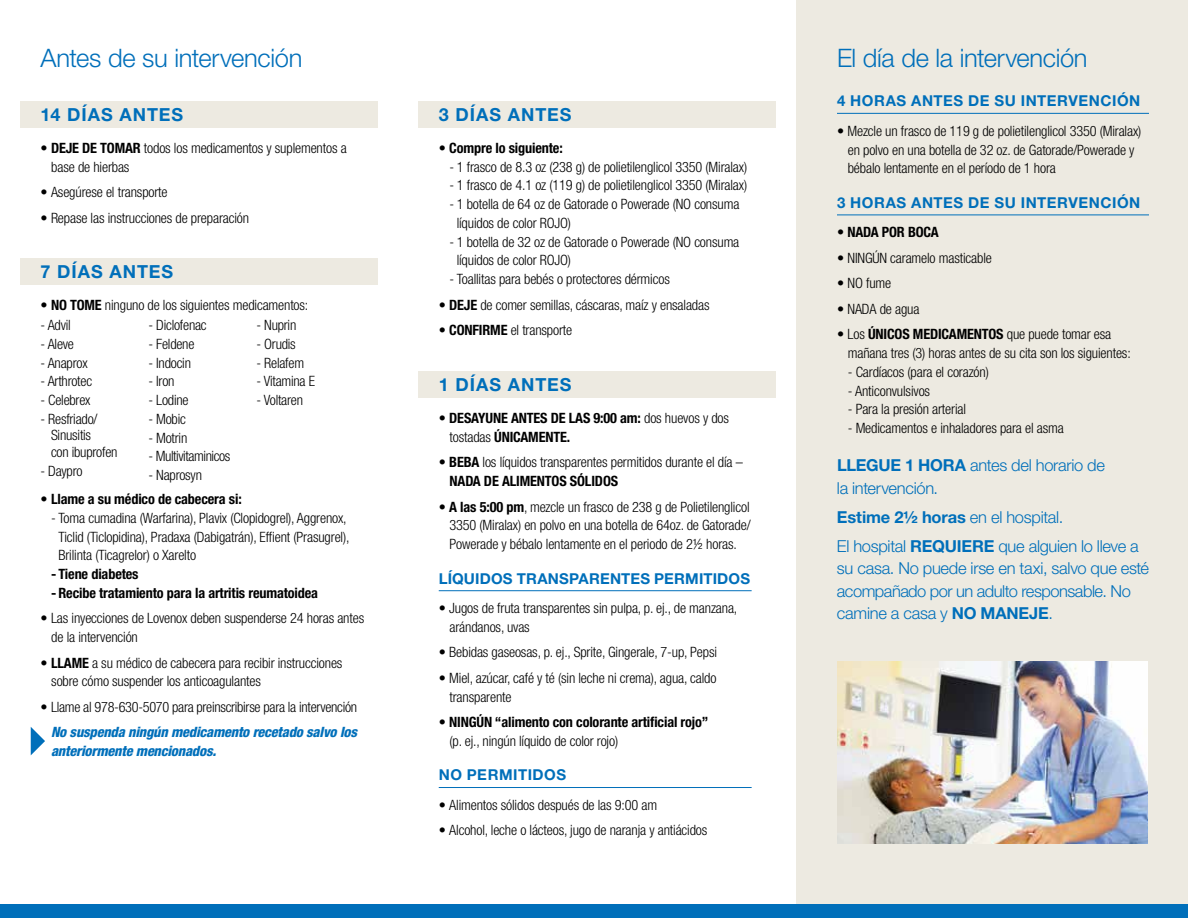
<style>
.page{position:relative;width:1188px;height:918px;background:#fff}
.page>*{position:absolute;margin:0;border:0;box-sizing:border-box;transform-origin:0 0}
.t1{font:300 25.5px "Helvetica Neue";letter-spacing:-.015em;color:#006fba}
.t2{font:700 18px "Helvetica Neue";letter-spacing:.055em;color:#006fba}
.t3{font:300 16.5px/22.5px "Helvetica Neue";letter-spacing:-.02em;color:#006fba}
.t4{font:700 15px "Helvetica Neue";letter-spacing:.03em;color:#006fba}
.t5{font:700 15px "Helvetica Neue";letter-spacing:.01em;color:#006fba}
.t6{font:300 condensed 14.25px/18.8px "Helvetica Neue";letter-spacing:-.01em;color:#000}
.t7{font:700 condensed 14.25px/18.8px "Helvetica Neue";letter-spacing:-.01em;color:#000}
.t8{font:italic 800 condensed 14.25px/18.8px "Helvetica Neue";letter-spacing:-.015em;color:#006fba}
.t9{font:300 condensed 14.25px "Helvetica Neue";letter-spacing:-.03em;color:#000}
.s1{font-weight:700}
.s2{font-weight:300}
</style>
<div class="page">
<div style="left:796px;top:0;width:392px;height:904px;background:#edeae1"></div>
<div style="left:0;top:904px;width:1188px;height:14px;background:#006fba"></div>
<div style="left:418px;top:101px;width:358px;height:27px;background:#edeae1"></div>
<div style="left:418px;top:371px;width:358px;height:27px;background:#edeae1"></div>
<div style="left:20px;top:101px;width:358px;height:27px;background:#edeae1"></div>
<hr style="left:439px;top:590px;width:313px;height:1px;background:#006fba">
<hr style="left:439px;top:787px;width:313px;height:1px;background:#006fba">
<hr style="left:837px;top:113px;width:312px;height:1px;background:#006fba">
<hr style="left:837px;top:215px;width:312px;height:1px;background:#006fba">
<img style="left:837px;top:662px;width:311px;height:182px">
<svg style="left:31px;top:727px;width:14px;height:28px"></svg>
<div style="left:20px;top:258px;width:358px;height:27px;background:#edeae1"></div>
<h1 class="t1" style="left:41px;top:43px;width:263px">Antes de su intervención</h1>
<h1 class="t1" style="left:837px;top:43px;width:252px">El día de la intervención</h1>
<p class="t2" style="left:40px;top:103px;width:144px">14 DÍAS ANTES</p>
<p class="t6" style="left:51px;top:139px;width:297px;text-indent:-11px"><span class="s1">• DEJE DE TOMAR</span> todos los medicamentos y suplementos a base de hierbas</p>
<p class="t6" style="left:40px;top:183px;width:129px">• Asegúrese el transporte</p>
<p class="t6" style="left:40px;top:208px;width:210px">• Repase las instrucciones de preparación</p>
<p class="t2" style="left:40px;top:260px;width:134px">7 DÍAS ANTES</p>
<p class="t6" style="left:40px;top:295px;width:269px"><span class="s1">• NO TOME</span> ninguno de los siguientes medicamentos:</p>
<p class="t6" style="left:40px;top:316px;width:32px">- Advil</p>
<p class="t6" style="left:40px;top:334px;width:35px">- Aleve</p>
<p class="t6" style="left:40px;top:353px;width:49px">- Anaprox</p>
<p class="t6" style="left:40px;top:372px;width:53px">- Arthrotec</p>
<p class="t6" style="left:40px;top:391px;width:52px">- Celebrex</p>
<p class="t6" style="left:51px;top:410px;width:68px;line-height:16.5px;text-indent:-11px">- Resfriado/<br>Sinusitis<br>con ibuprofen</p>
<p class="t6" style="left:40px;top:461px;width:44px">- Daypro</p>
<p class="t6" style="left:149px;top:316px;width:60px">- Diclofenac</p>
<p class="t6" style="left:149px;top:334px;width:48px">- Feldene</p>
<p class="t6" style="left:149px;top:353px;width:44px">- Indocin</p>
<p class="t6" style="left:149px;top:372px;width:28px">- Iron</p>
<p class="t6" style="left:149px;top:391px;width:42px">- Lodine</p>
<p class="t6" style="left:149px;top:409px;width:39px">- Mobic</p>
<p class="t6" style="left:149px;top:428px;width:40px">- Motrin</p>
<p class="t9" style="left:149px;top:448px;width:83px">- Multivitaminicos</p>
<p class="t6" style="left:149px;top:466px;width:55px">- Naprosyn</p>
<p class="t6" style="left:257px;top:316px;width:41px">- Nuprin</p>
<p class="t6" style="left:257px;top:334px;width:41px">- Orudis</p>
<p class="t6" style="left:257px;top:353px;width:49px">- Relafem</p>
<p class="t6" style="left:257px;top:372px;width:60px">- Vitamina E</p>
<p class="t6" style="left:257px;top:391px;width:48px">- Voltaren</p>
<p class="t7" style="left:40px;top:489px;width:203px">• Llame a su médico de cabecera si:</p>
<p class="t6" style="left:58px;top:508px;width:293px;text-indent:-7px">- Toma cumadina (Warfarina), Plavix (Clopidogrel), Aggrenox,<br>Ticlid (Ticlopidina), Pradaxa (Dabigatrán), Effient (Prasugrel),<br>Brilinta (Ticagrelor) o Xarelto</p>
<p class="t7" style="left:51px;top:564px;width:268px">- Tiene diabetes<br>-Recibe tratamiento para la artritis reumatoidea</p>
<p class="t6" style="left:51px;top:609px;width:314px;text-indent:-11px">• Las inyecciones de Lovenox deben suspenderse 24 horas antes de la intervención</p>
<p class="t6" style="left:51px;top:653px;width:293px;text-indent:-11px"><span class="s1">• LLAME</span> a su médico de cabecera para recibir instrucciones sobre cómo suspender los anticoagulantes</p>
<p class="t6" style="left:40px;top:697px;width:318px">• Llame al 978-630-5070 para preinscribirse para la intervención</p>
<p class="t8" style="left:51px;top:723px;width:308px">No suspenda ningún medicamento recetado salvo los anteriormente mencionados.</p>
<p class="t2" style="left:439px;top:103px;width:134px">3 DÍAS ANTES</p>
<p class="t7" style="left:439px;top:138px;width:126px">• Compre lo siguiente:</p>
<p class="t6" style="left:450px;top:157px;width:299px">- 1 frasco de 8.3 oz (238 g) de polietilenglicol 3350 (Miralax)</p>
<p class="t6" style="left:450px;top:176px;width:299px">- 1 frasco de 4.1 oz (119 g) de polietilenglicol 3350 (Miralax)</p>
<p class="t6" style="left:457px;top:195px;width:284px;text-indent:-7px">- 1 botella de 64 oz de Gatorade o Powerade (NO consuma líquidos de color ROJO)</p>
<p class="t6" style="left:457px;top:232px;width:284px;text-indent:-7px">- 1 botella de 32 oz de Gatorade o Powerade (NO consuma líquidos de color ROJO)</p>
<p class="t6" style="left:449px;top:270px;width:222px">- Toallitas para bebés o protectores dérmicos</p>
<p class="t6" style="left:439px;top:295px;width:272px"><span class="s1">• DEJE</span> de comer semillas, cáscaras, maíz y ensaladas</p>
<p class="t6" style="left:439px;top:321px;width:135px"><span class="s1">• CONFIRME</span> el transporte</p>
<p class="t2" style="left:439px;top:373px;width:134px">1 DÍAS ANTES</p>
<p class="t7" style="left:450px;top:408px;width:281px;text-indent:-11px">• DESAYUNE ANTES DE LAS 9:00 am: <span class="s2">dos huevos y dos tostadas</span> ÚNICAMENTE.</p>
<p class="t6" style="left:450px;top:453px;width:295px;text-indent:-11px"><span class="s1">• BEBA</span> los líquidos transparentes permitidos durante el día –<br><span class="s1">NADA DE ALIMENTOS SÓLIDOS</span></p>
<p class="t6" style="left:450px;top:497px;width:303px;text-align:justify;text-indent:-11px"><span class="s1">• A las 5:00 pm</span>, mezcle un frasco de 238 g de Polietilenglicol 3350 (Miralax) en polvo en una botella de 64oz. de Gatorade/ Powerade y bébalo lentamente en el periodo de 2½ horas.</p>
<p class="t5" style="left:439px;top:569px;width:313px">LÍQUIDOS TRANSPARENTES PERMITIDOS</p>
<p class="t6" style="left:450px;top:599px;width:289px;text-indent:-11px">• Jugos de fruta transparentes sin pulpa, p. ej., de manzana, arándanos, uvas</p>
<p class="t6" style="left:439px;top:643px;width:280px">• Bebidas gaseosas, p. ej., Sprite, Gingerale, 7-up, Pepsi</p>
<p class="t6" style="left:450px;top:668px;width:269px;text-indent:-11px">• Miel, azúcar, café y té (sin leche ni crema), agua, caldo transparente</p>
<p class="t7" style="left:439px;top:713px;width:271px">• NINGÚN “alimento con colorante artificial rojo”</p>
<p class="t6" style="left:450px;top:731px;width:170px">(p. ej., ningún líquido de color rojo)</p>
<p class="t4" style="left:439px;top:766px;width:129px">NO PERMITIDOS</p>
<p class="t6" style="left:439px;top:795px;width:220px">• Alimentos sólidos después de las 9:00 am</p>
<p class="t6" style="left:439px;top:821px;width:270px">• Alcohol, leche o lácteos, jugo de naranja y antiácidos</p>
<p class="t4" style="left:837px;top:92px;width:305px">4 HORAS ANTES DE SU INTERVENCIÓN</p>
<p class="t6" style="left:848px;top:121px;width:295px;text-indent:-11px">• Mezcle un frasco de 119 g de polietilenglicol 3350 (Miralax) en polvo en una botella de 32 oz. de Gatorade/Powerade y bébalo lentamente en el período de 1 hora</p>
<p class="t4" style="left:837px;top:193px;width:305px">3 HORAS ANTES DE SU INTERVENCIÓN</p>
<p class="t7" style="left:837px;top:223px;width:103px">• NADA POR BOCA</p>
<p class="t6" style="left:837px;top:248px;width:156px">• NINGÚN caramelo masticable</p>
<p class="t6" style="left:837px;top:274px;width:56px">• NO fume</p>
<p class="t6" style="left:837px;top:299px;width:84px">• NADA de agua</p>
<p class="t6" style="left:848px;top:325px;width:284px;text-indent:-11px">• Los <span class="s1">ÚNICOS MEDICAMENTOS</span> que puede tomar esa mañana tres (3) horas antes de su cita son los siguientes:</p>
<p class="t6" style="left:848px;top:362px;width:143px">- Cardíacos (para el corazón)</p>
<p class="t6" style="left:848px;top:381px;width:84px">- Anticonvulsivos</p>
<p class="t6" style="left:848px;top:400px;width:120px">- Para la presión arterial</p>
<p class="t6" style="left:848px;top:419px;width:218px">- Medicamentos e inhaladores para el asma</p>
<p class="t3" style="left:837px;top:454px;width:270px"><span class="s1">LLEGUE 1 HORA</span> antes del horario de la intervención.</p>
<p class="t3" style="left:837px;top:502px;width:303px;line-height:29px"><span class="s1">Estime 2½ horas</span> en el hospital.<br>El hospital <span class="s1">REQUIERE</span> que alguien lo lleve a</p>
<p class="t3" style="left:837px;top:557px;width:313px">su casa. No puede irse en taxi, salvo que esté acompañado por un adulto responsable. No camine a casa y <span class="s1">NO MANEJE</span>.</p>
</div>
